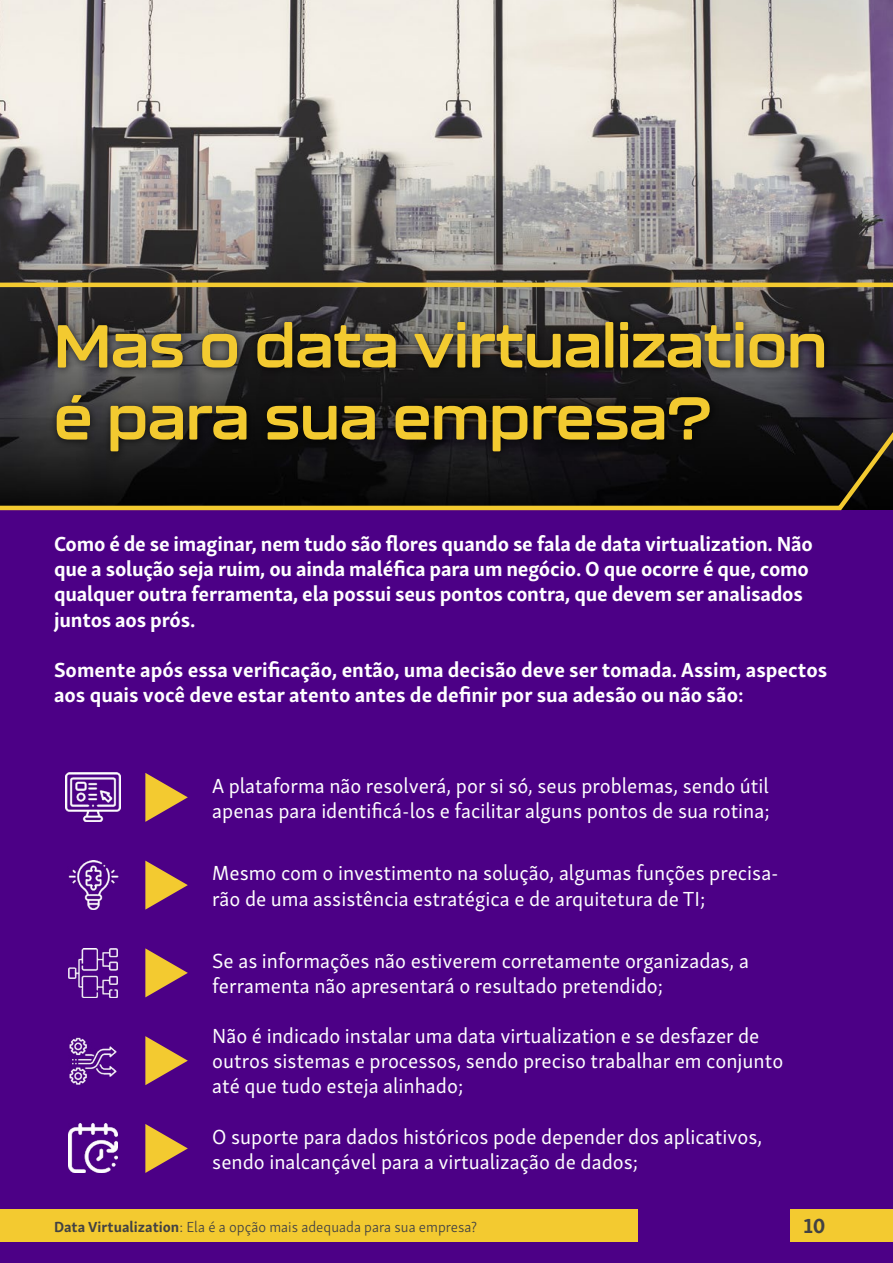
<style>
.page{position:relative;width:893px;height:1263px;background:#fff}
.page>*{position:absolute;margin:0;border:0;box-sizing:border-box;transform-origin:0 0}
.t1{font:700 60px/72px "Kallisto";color:#f3ca30}
.t2{font:21px/25.2px "Skolar Sans Latn";color:#fff}
.t3{font:700 21px/25.2px "Skolar Sans Latn";letter-spacing:-.01em;color:#fff}
.t4{font:700 21px "Skolar Sans Latn";color:#424243}
.t5{font:300 15px "Skolar Sans Latn";color:#424243}
.s1{font-weight:700}
</style>
<div class="page">
<img style="left:0;top:0;width:893px;height:280px">
<div style="left:0;top:510px;width:893px;height:753px;background:#4c0086"></div>
<svg style="left:145px;top:773px;width:43px;height:49px"></svg>
<img style="left:66px;top:773px;width:55px;height:49px">
<svg style="left:145px;top:860px;width:43px;height:50px"></svg>
<img style="left:68px;top:860px;width:51px;height:50px">
<svg style="left:145px;top:948px;width:43px;height:49px"></svg>
<img style="left:69px;top:948px;width:49px;height:49px">
<svg style="left:145px;top:1036px;width:43px;height:49px"></svg>
<img style="left:69px;top:1037px;width:48px;height:48px">
<svg style="left:145px;top:1124px;width:43px;height:49px"></svg>
<img style="left:69px;top:1124px;width:49px;height:49px">
<svg style="left:0;top:280px;width:893px;height:231px"></svg>
<div style="left:0;top:1210px;width:637px;height:32px;background:#f3ca30"></div>
<div style="left:790px;top:1210px;width:103px;height:32px;background:#f3ca30"></div>
<h1 class="t1" style="left:54px;top:309px;width:775px">Mas o data virtualization é para sua empresa?</h1>
<p class="t3" style="left:54px;top:529px;width:760px">Como é de se imaginar, nem tudo são flores quando se fala de data virtualization. Não que a solução seja ruim, ou ainda maléfica para um negócio. O que ocorre é que, como qualquer outra ferramenta, ela possui seus pontos contra, que devem ser analisados juntos aos prós.</p>
<p class="t3" style="left:54px;top:655px;width:775px">Somente após essa verificação, então, uma decisão deve ser tomada. Assim, aspectos aos quais você deve estar atento antes de definir por sua adesão ou não são:</p>
<p class="t2" style="left:212px;top:771px;width:559px">A plataforma não resolverá, por si só, seus problemas, sendo útil apenas para identificá-los e facilitar alguns pontos de sua rotina;</p>
<p class="t2" style="left:212px;top:859px;width:568px">Mesmo com o investimento na solução, algumas funções precisa&shy;rão de uma assistência estratégica e de arquitetura de TI;</p>
<p class="t2" style="left:212px;top:947px;width:538px">Se as informações não estiverem corretamente organizadas, a ferramenta não apresentará o resultado pretendido;</p>
<p class="t2" style="left:212px;top:1021px;width:572px">Não é indicado instalar uma data virtualization e se desfazer de outros sistemas e processos, sendo preciso trabalhar em conjunto até que tudo esteja alinhado;</p>
<p class="t2" style="left:212px;top:1122px;width:551px">O suporte para dados históricos pode depender dos aplicativos, sendo inalcançável para a virtualização de dados;</p>
<p class="t5" style="left:54px;top:1215px;width:425px"><span class="s1">Data Virtualization</span>: Ela é a opção mais adequada para sua empresa?</p>
<p class="t4" style="left:803px;top:1209px;width:24px">10</p>
</div>
